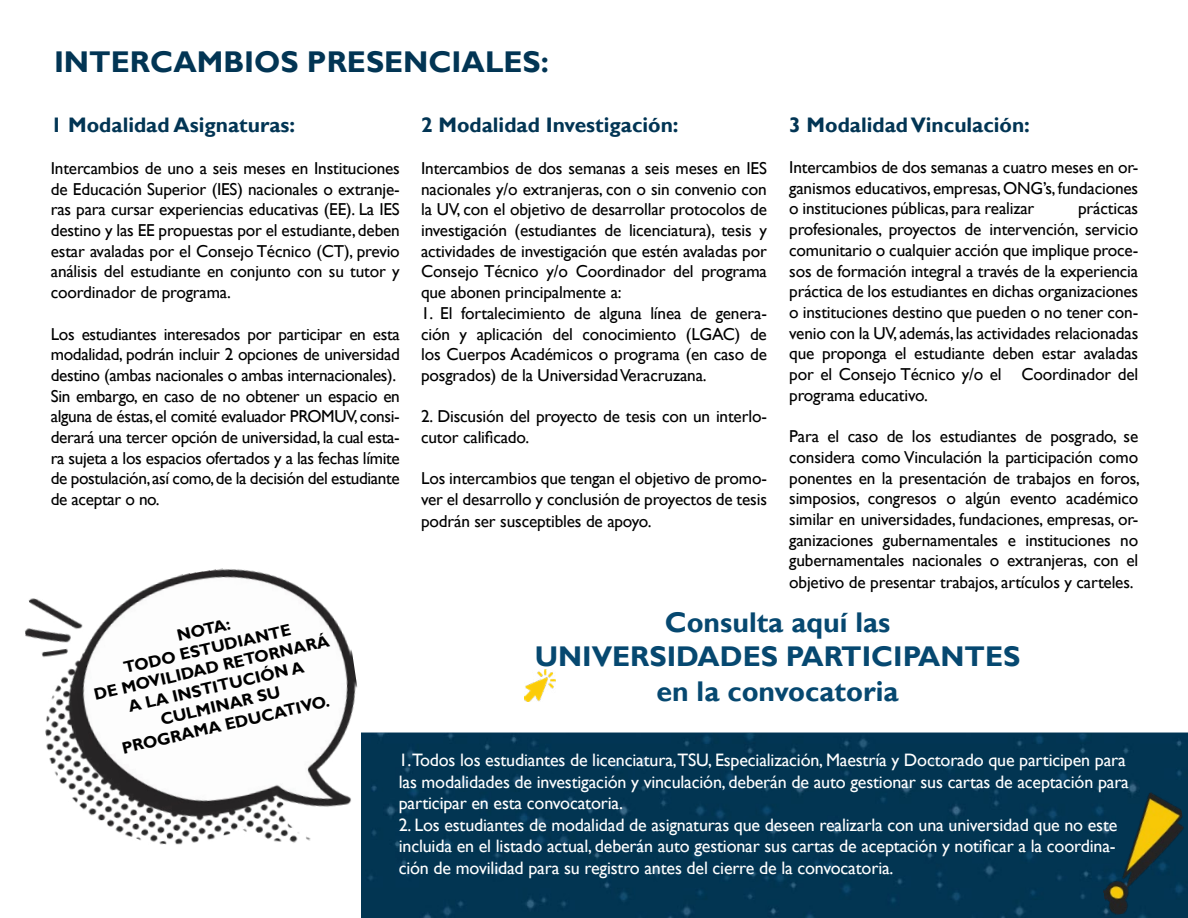
<style>
.page{position:relative;width:1188px;height:918px;background:#fff}
.page>*{position:absolute;margin:0;border:0;box-sizing:border-box;transform-origin:0 0}
.t1{font:700 30px "Gill Sans";color:#023554}
.t2{font:700 28.5px/34.2px "Gill Sans";color:#064870;text-align:center}
.t3{font:700 21px "Gill Sans";color:#023554}
.t4{font:18px/21.6px "Gill Sans";letter-spacing:-.01em;color:#fff}
.t5{font:17.25px/20.7px "Gill Sans";letter-spacing:-.02em;color:#000;text-align:justify}
.t6{font:700 16.5px/19.5px "Gill Sans";color:#000;text-align:center}
</style>
<div class="page">
<img style="left:25px;top:568px;width:337px;height:309px">
<div style="left:362px;top:732px;width:826px;height:186px;background:#023552"></div>
<img style="left:1090px;top:788px;width:98px;height:128px">
<img style="left:524px;top:670px;width:32px;height:31px">
<h1 class="t1" style="left:54px;top:43px;width:496px">INTERCAMBIOS PRESENCIALES:</h1>
<p class="t3" style="left:51px;top:112px;width:246px">1 Modalidad Asignaturas:</p>
<p class="t5" style="left:51px;top:158px;width:351px">Intercambios de uno a seis meses en Instituciones de Educación Superior (IES) nacionales o extranje&shy;ras para cursar experiencias educativas (EE). La IES destino y las EE propuestas por el estudiante, deben estar avaladas por el Consejo Técnico (CT), previo análisis del estudiante en conjunto con su tutor y coordinador de programa.</p>
<p class="t5" style="left:51px;top:324px;width:351px;text-align:left">Los estudiantes interesados por participar en esta modalidad, podrán incluir 2 opciones de universidad destino (ambas nacionales o ambas internacionales).<br>Sin embargo, en caso de no obtener un espacio en alguna de éstas, el comité evaluador PROMUV, consi&shy;derará una tercer opción de universidad, la cual esta&shy;ra sujeta a los espacios ofertados y a las fechas límite de postulación, así como, de la decisión del estudiante de aceptar o no.</p>
<p class="t3" style="left:421px;top:112px;width:259px">2 Modalidad Investigación:</p>
<p class="t5" style="left:421px;top:158px;width:347px">Intercambios de dos semanas a seis meses en IES nacionales y/o extranjeras, con o sin convenio con la UV, con el objetivo de desarrollar protocolos de investigación (estudiantes de licenciatura), tesis y actividades de investigación que estén avaladas por Consejo Técnico y/o Coordinador del programa que abonen principalmente a:</p>
<p class="t5" style="left:421px;top:303px;width:347px">1. El fortalecimiento de alguna línea de genera&shy;ción y aplicación del conocimiento (LGAC) de los Cuerpos Académicos o programa (en caso de posgrados) de la Universidad Veracruzana.</p>
<p class="t5" style="left:421px;top:407px;width:347px">2. Discusión del proyecto de tesis con un interlo&shy;cutor calificado.</p>
<p class="t5" style="left:421px;top:468px;width:347px;line-height:21.1px">Los intercambios que tengan el objetivo de promo&shy;ver el desarrollo y conclusión de proyectos de tesis podrán ser susceptibles de apoyo.</p>
<p class="t3" style="left:789px;top:112px;width:242px">3 Modalidad Vinculación:</p>
<p class="t5" style="left:789px;top:157px;width:351px">Intercambios de dos semanas a cuatro meses en or&shy;ganismos educativos, empresas, ONG’s, fundaciones o instituciones públicas, para realizar</p>
<p class="t5" style="left:789px;top:199px;width:351px;text-indent:289px">prácticas profesionales, proyectos de intervención, servicio comunitario o cualquier acción que implique proce&shy;sos de formación integral a través de la experiencia práctica de los estudiantes en dichas organizaciones o instituciones destino que pueden o no tener con&shy;venio con la UV, además, las actividades relacionadas que proponga el estudiante deben estar avaladas por el Consejo Técnico y/o el Coordinador del programa educativo.</p>
<p class="t5" style="left:789px;top:426px;width:352px">Para el caso de los estudiantes de posgrado, se considera como Vinculación la participación como ponentes en la presentación de trabajos en foros, simposios, congresos o algún evento académico similar en universidades, fundaciones, empresas, or&shy;ganizaciones gubernamentales e instituciones no gubernamentales nacionales o extranjeras, con el objetivo de presentar trabajos, artículos y carteles.</p>
<p class="t6" style="left:83px;top:648px;width:243px;rotate:-13deg">NOTA:<br>TODO ESTUDIANTE<br>DE MOVILIDAD RETORNARÁ<br>A LA INSTITUCIÓN A<br>CULMINAR SU<br>PROGRAMA EDUCATIVO.</p>
<h2 class="t2" style="left:535px;top:606px;width:487px">Consulta aquí las<br>UNIVERSIDADES PARTICIPANTES en la convocatoria</h2>
<p class="t4" style="left:399px;top:750px;width:732px">1.Todos los estudiantes de licenciatura,TSU, Especialización, Maestría y Doctorado que participen para las modalidades de investigación y vinculación, deberán de auto gestionar sus cartas de aceptación para participar en esta convocatoria.</p>
<p class="t4" style="left:399px;top:814px;width:720px;text-align:justify">2. Los estudiantes de modalidad de asignaturas que deseen realizarla con una universidad que no este incluida en el listado actual, deberán auto gestionar sus cartas de aceptación y notificar a la coordina&shy;ción de movilidad para su registro antes del cierre de la convocatoria.</p>
</div>
